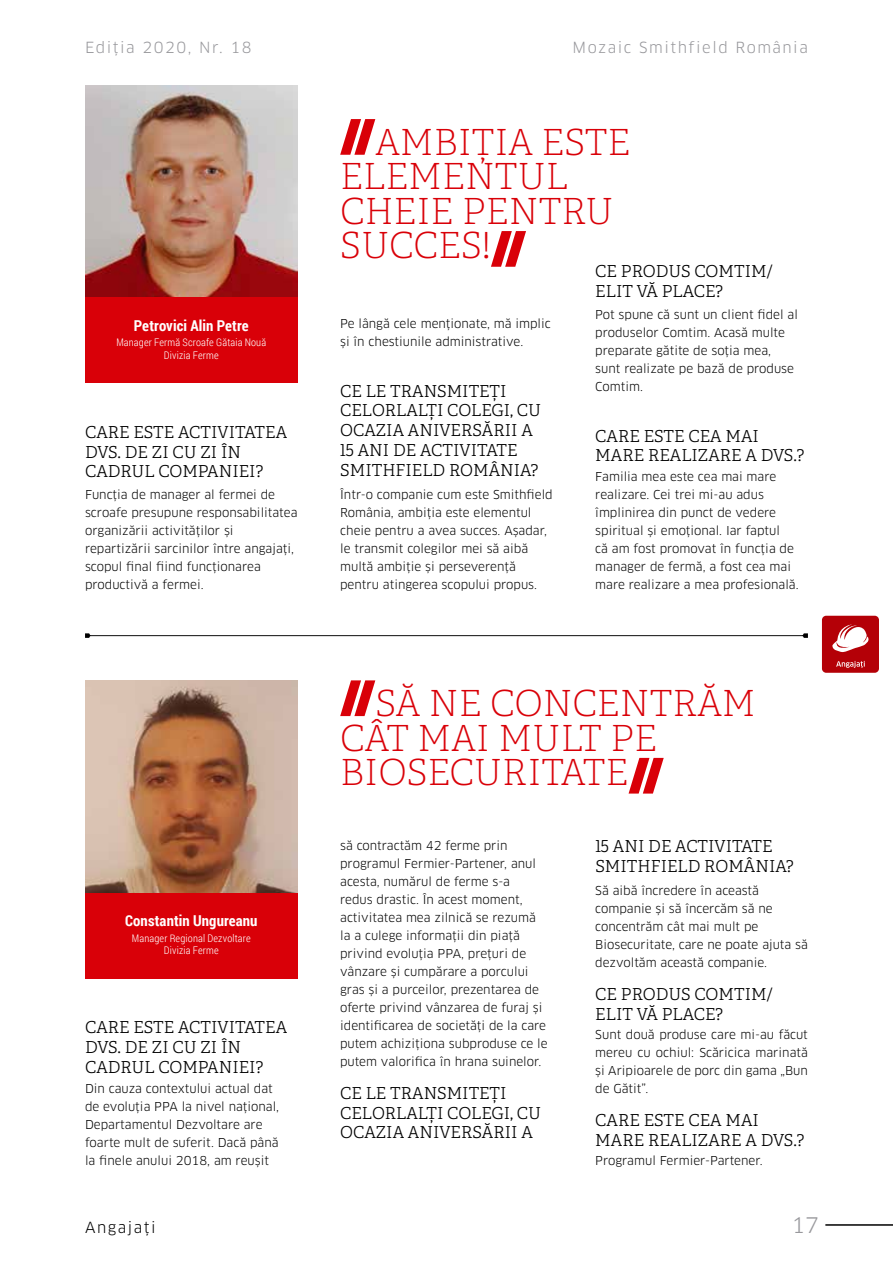
<style>
.page{position:relative;width:893px;height:1263px;background:#fff}
.page>*{position:absolute;margin:0;border:0;box-sizing:border-box;transform-origin:0 0}
.t1{font:36px/34.5px "Adelle PE Th";color:#d90008}
.t2{font:21px "Clan Pro";color:#98989c}
.t3{font:16.5px/19.8px "Adelle PE Lt";color:#000}
.t4{font:15px "Clan Pro";letter-spacing:.1em;color:#98989c}
.t5{font:700 15px "Roboto Condensed";letter-spacing:.005em;color:#fff}
.t6{font:15px "Clan Pro";letter-spacing:.1em;color:#000}
.t7{font:12px/18px "Clan Pro";color:#000}
.t8{font:300 10.5px/12.6px "Roboto Condensed";letter-spacing:.015em;color:#fff;text-align:center}
</style>
<div class="page">
<hr style="left:825px;top:1224px;width:68px;height:2px;background:#000">
<div style="left:822px;top:616px;width:57px;height:57px;background:#b40007;border-radius:4px"></div>
<svg style="left:832px;top:624px;width:37px;height:28px"></svg>
<svg style="left:836px;top:661px;width:29px;height:7px"></svg>
<img style="left:85px;top:85px;width:213px;height:213px">
<div style="left:85px;top:298px;width:213px;height:85px;background:#d90008"></div>
<img style="left:85px;top:680px;width:213px;height:213px">
<div style="left:85px;top:893px;width:213px;height:85px;background:#d90008"></div>
<svg style="left:340px;top:119px;width:35px;height:36px"></svg>
<svg style="left:491px;top:231px;width:35px;height:36px"></svg>
<svg style="left:340px;top:680px;width:35px;height:36px"></svg>
<svg style="left:629px;top:758px;width:35px;height:35px"></svg>
<svg style="left:85px;top:633px;width:723px;height:5px"></svg>
<p class="t4" style="left:85px;top:39px;width:168px">Ediția 2020, Nr. 18</p>
<p class="t4" style="left:572px;top:39px;width:237px">Mozaic Smithfield România</p>
<p class="t5" style="left:134px;top:315px;width:116px">Petrovici Alin Petre</p>
<p class="t8" style="left:116px;top:336px;width:151px">Manager Fermă Scroafe Gătaia Nouă<br>Divizia Ferme</p>
<h3 class="t3" style="left:85px;top:421px;width:204px">CARE ESTE ACTIVITATEA<br>DVS. DE ZI CU ZI ÎN<br>CADRUL COMPANIEI?</h3>
<p class="t7" style="left:85px;top:486px;width:214px">Funcția de manager al fermei de scroafe presupune responsabilitatea organizării activităților și repartizării sarcinilor între angajați, scopul final fiind funcționarea productivă a fermei.</p>
<p class="t5" style="left:125px;top:910px;width:134px">Constantin Ungureanu</p>
<p class="t8" style="left:132px;top:931px;width:120px">Manager Regional Dezvoltare<br>Divizia Ferme</p>
<h3 class="t3" style="left:85px;top:1017px;width:204px">CARE ESTE ACTIVITATEA<br>DVS. DE ZI CU ZI ÎN<br>CADRUL COMPANIEI?</h3>
<p class="t7" style="left:85px;top:1080px;width:196px">Din cauza contextului actual dat de evoluția PPA la nivel național,<br>Departamentul Dezvoltare are foarte mult de suferit. Dacă până la finele anului 2018, am reușit</p>
<p class="t6" style="left:85px;top:1219px;width:72px">Angajați</p>
<h1 class="t1" style="left:340px;top:124px;width:292px;text-indent:35px">AMBIȚIA ESTE<br>ELEMENTUL<br>CHEIE PENTRU<br>SUCCES!</h1>
<p class="t7" style="left:340px;top:315px;width:212px">Pe lângă cele menționate, mă implic și în chestiunile administrative.</p>
<h3 class="t3" style="left:340px;top:380px;width:202px">CE LE TRANSMITEȚI<br>CELORLALȚI COLEGI, CU<br>OCAZIA ANIVERSĂRII A<br>15 ANI DE ACTIVITATE<br>SMITHFIELD ROMÂNIA?</h3>
<p class="t7" style="left:340px;top:486px;width:214px">Într-o companie cum este Smithfield România, ambiția este elementul cheie pentru a avea succes. Așadar, le transmit colegilor mei să aibă multă ambiție și perseverență pentru atingerea scopului propus.</p>
<h3 class="t3" style="left:595px;top:261px;width:179px">CE PRODUS COMTIM/<br>ELIT VĂ PLACE?</h3>
<p class="t7" style="left:595px;top:306px;width:204px">Pot spune că sunt un client fidel al produselor Comtim. Acasă multe preparate gătite de soția mea, sunt realizate pe bază de produse<br>Comtim.</p>
<h3 class="t3" style="left:595px;top:425px;width:211px">CARE ESTE CEA MAI<br>MARE REALIZARE A DVS.?</h3>
<p class="t7" style="left:595px;top:468px;width:205px">Familia mea este cea mai mare realizare. Cei trei mi-au adus împlinirea din punct de vedere spiritual și emoțional. Iar faptul<br>că am fost promovat în funcția de manager de fermă, a fost cea mai mare realizare a mea profesională.</p>
<h1 class="t1" style="left:340px;top:685px;width:417px;text-indent:35px">SĂ NE CONCENTRĂM<br>CÂT MAI MULT PE<br>BIOSECURITATE</h1>
<p class="t7" style="left:340px;top:837px;width:209px">să contractăm 42 ferme prin programul Fermier-Partener, anul acesta, numărul de ferme s-a<br>redus drastic. În acest moment, activitatea mea zilnică se rezumă la a culege informații din piață privind evoluția PPA, prețuri de vânzare și cumpărare a porcului gras și a purceilor, prezentarea de oferte privind vânzarea de furaj și identificarea de societăți de la care putem achiziționa subproduse ce le putem valorifica în hrana suinelor.</p>
<h3 class="t3" style="left:340px;top:1082px;width:202px">CE LE TRANSMITEȚI<br>CELORLALȚI COLEGI, CU<br>OCAZIA ANIVERSĂRII A</h3>
<h3 class="t3" style="left:595px;top:836px;width:200px">15 ANI DE ACTIVITATE<br>SMITHFIELD ROMÂNIA?</h3>
<p class="t7" style="left:595px;top:882px;width:214px">Să aibă încredere în această companie și să încercăm să ne concentrăm cât mai mult pe<br>Biosecuritate, care ne poate ajuta să dezvoltăm această companie.</p>
<h3 class="t3" style="left:595px;top:983px;width:179px">CE PRODUS COMTIM/<br>ELIT VĂ PLACE?</h3>
<p class="t7" style="left:595px;top:1026px;width:214px;text-align:justify">Sunt două produse care mi-au făcut mereu cu ochiul: Scăricica marinată și Aripioarele de porc din gama „Bun de Gătit”.</p>
<h3 class="t3" style="left:595px;top:1109px;width:211px">CARE ESTE CEA MAI<br>MARE REALIZARE A DVS.?</h3>
<p class="t7" style="left:595px;top:1152px;width:169px">Programul Fermier-Partener.</p>
<h2 class="t2" style="left:791px;top:1213px;width:29px">17</h2>
</div>
